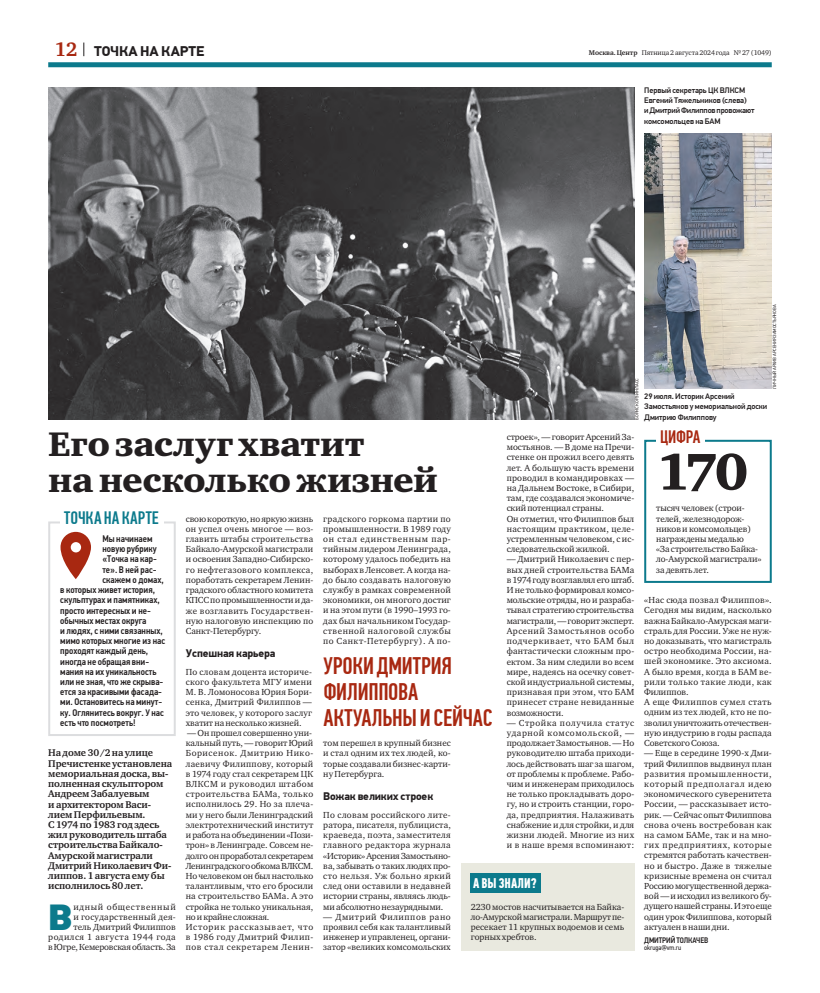
<style>
.page{position:relative;width:820px;height:993px;background:#fff}
.page>*{position:absolute;margin:0;border:0;box-sizing:border-box;transform-origin:0 0}
.t1{font:53px "Charter ITC Black";color:#231f20}
.t2{font:900 36.2px "PF Din Text Pro";color:#0c7a8c}
.t3{font:35px/36px "Charter ITC Black";letter-spacing:-.01em;color:#231f20}
.t4{font:500 24px/26px "PF Din Text Comp Pro";letter-spacing:-.005em;color:#a82811}
.t5{font:500 18px "PF Din Text Comp Pro";letter-spacing:.005em;color:#0c7a8c}
.t6{font:500 18px "PF Din Text Comp Pro";letter-spacing:-.015em;color:#a82811}
.t7{font:700 14px "PF Din Text Pro";letter-spacing:-.005em;color:#231f20}
.t8{font:700 14px "PF Din Text Comp Pro";letter-spacing:.005em;color:#fff}
.t9{font:700 11px "PF Din Text Pro";letter-spacing:-.015em;color:#231f20}
.t10{font:700 10px/10.2px "Charter ITC";letter-spacing:-.01em;color:#231f20}
.t11{font:500 9.6px "PF Din Text Cond Pro";color:#231f20}
.t12{font:9px/10.2px "Charter ITC";letter-spacing:.005em;color:#231f20;text-align:justify}
.t13{font:9px/10.2px "Charter ITC";letter-spacing:.025em;color:#231f20;text-align:right}
.t14{font:500 8px/10.2px "PF Din Text Pro";letter-spacing:-.01em;color:#231f20}
.t15{font:500 8px "PF Din Text Cond Pro";letter-spacing:-.01em;color:#231f20}
.t16{font:7px "Charter ITC";letter-spacing:-.01em;color:#231f20}
.t17{font:7px "PF Din Text Cond Pro";letter-spacing:-.01em;color:#231f20}
.t18{font:4.5px "PF Din Text Pro";color:#231f20}
.s1{font-family:"Charter ITC";font-size:20px;color:#a82811}
.s2{font-weight:700}
</style>
<div class="page">
<svg style="left:83px;top:43px;width:1px;height:13px"></svg>
<div style="left:48px;top:62px;width:723px;height:5px;background:#0c7a8c"></div>
<img style="left:48px;top:88px;width:586px;height:331px">
<img style="left:644px;top:133px;width:127px;height:256px">
<div style="left:460px;top:862px;width:174px;height:88px;background:#e9e9df"></div>
<div style="left:469px;top:873px;width:71px;height:19px;background:#0c7a8c"></div>
<div style="left:644px;top:439px;width:127px;height:143px;border:2px solid #0c7a8c"></div>
<div style="left:656px;top:426px;width:48px;height:20px;background:#fff"></div>
<div style="left:48px;top:521px;width:128px;height:214px;border:2px solid #dcdddf"></div>
<div style="left:60px;top:507px;width:103px;height:21px;background:#fff"></div>
<svg style="left:60px;top:531px;width:31px;height:47px"></svg>
<div style="left:71px;top:542px;width:10px;height:10px;background:#fff;border-radius:50%"></div>
<h3 class="t7" style="left:55px;top:46px;width:151px"><span class="s1">12</span> ТОЧКА НА КАРТЕ</h3>
<p class="t16" style="left:588px;top:50px;width:184px"><span class="s2">Москва. Центр</span> Пятница 2 августа 2024 года № 27 (1049)</p>
<p class="t14" style="left:644px;top:86px;width:112px">Первый секретарь ЦК ВЛКСМ<br>Евгений Тяжельников (слева) иДмитрийФилипповпровожают комсомольцев на БАМ</p>
<p class="t18" style="left:772px;top:389px;width:86px;rotate:-90deg">ЛИЧНЫЙАРХИВ АРСЕНИЯ ЗАМОСТЬЯНОВА</p>
<p class="t18" style="left:634px;top:419px;width:43px;rotate:-90deg">БОРИС КОРЗИН/ТАСС</p>
<p class="t14" style="left:644px;top:392px;width:124px">29 июля. Историк Арсений<br>Замостьянов у мемориальной доски<br>Дмитрию Филиппову</p>
<h3 class="t3" style="left:48px;top:428px;width:391px">Его заслуг хватит<br>на несколько жизней</h3>
<p class="t12" style="left:506px;top:432px;width:129px;text-align:left">строек», — говорит Арсений За&shy;мостьянов. — В доме на Пречи&shy;стенке он прожил всего девять лет. А большую часть времени проводил в командировках — на Дальнем Востоке, в Сибири, там, где создавался экономиче&shy;ский потенциал страны.<br>Он отметил, что Филиппов был настоящим практиком, целе&shy;устремленным человеком, с ис&shy;следовательской жилкой.</p>
<p class="t12" style="left:506px;top:555px;width:129px">— Дмитрий Николаевич с пер&shy;вых дней строительства БАМа в 1974 году возглавлял его штаб.<br>И не только формировал комсо&shy;мольские отряды, но и разраба&shy;тывал стратегию строительства магистрали, — говорит эксперт.<br>Арсений Замостьянов особо подчеркивает, что БАМ был фантастически сложным про&shy;ектом. За ним следили во всем мире, надеясь на осечку совет&shy;ской индустриальной системы, признавая при этом, что БАМ принесет стране невиданные возможности.</p>
<p class="t12" style="left:506px;top:718px;width:129px">— Стройка получила статус ударной комсомольской, — продолжает Замостьянов. — Но руководителю штаба приходи&shy;лось действовать шаг за шагом, от проблемы к проблеме. Рабо&shy;чим и инженерам приходилось не только прокладывать доро&shy;гу, но и строить станции, горо&shy;да, предприятия. Налаживать снабжение и для стройки, и для жизни людей. Многие из них и в наше время вспоминают:</p>
<h3 class="t5" style="left:64px;top:510px;width:96px">ТОЧКА НА КАРТЕ</h3>
<p class="t11" style="left:102px;top:534px;width:52px">Мы начинаем</p>
<p class="t11" style="left:102px;top:545px;width:56px">новую рубрику</p>
<p class="t11" style="left:102px;top:555px;width:56px">«Точка на кар-</p>
<p class="t11" style="left:102px;top:565px;width:56px">те». В ней рас-</p>
<p class="t11" style="left:102px;top:575px;width:63px">скажем о домах,</p>
<p class="t11" style="left:60px;top:585px;width:96px">в которых живет история,</p>
<p class="t11" style="left:60px;top:596px;width:101px">скульптурах и памятниках,</p>
<p class="t11" style="left:60px;top:606px;width:92px">просто интересных и не-</p>
<p class="t11" style="left:60px;top:616px;width:88px">обычных местах округа</p>
<p class="t11" style="left:60px;top:626px;width:104px">и людях, с ними связанных,</p>
<p class="t11" style="left:60px;top:636px;width:107px">мимо которых многие из нас</p>
<p class="t11" style="left:60px;top:647px;width:90px">проходят каждый день,</p>
<p class="t11" style="left:60px;top:657px;width:90px">иногда не обращая вни-</p>
<p class="t11" style="left:60px;top:667px;width:98px">мания на их уникальность</p>
<p class="t11" style="left:60px;top:677px;width:105px">или не зная, что же скрыва-</p>
<p class="t11" style="left:60px;top:687px;width:103px">ется за красивыми фасада-</p>
<p class="t11" style="left:60px;top:698px;width:103px">ми. Остановитесь на минут-</p>
<p class="t11" style="left:60px;top:708px;width:105px">ку. Оглянитесь вокруг. У нас</p>
<p class="t11" style="left:60px;top:718px;width:77px">есть что посмотреть!</p>
<p class="t12" style="left:323px;top:514px;width:129px">градского горкома партии по промышленности. В 1989 году он стал единственным пар&shy;тийным лидером Ленинграда, которому удалось победить на выборах в Ленсовет. А когда на&shy;до было создавать налоговую службу в рамках современной экономики, он многого достиг и на этом пути (в 1990–1993 го&shy;дах был начальником Государ&shy;ственной налоговой службы по Санкт-Петербургу). А по-</p>
<p class="t12" style="left:186px;top:514px;width:129px">свою короткую, но яркую жизнь он успел очень многое — воз&shy;главить штабы строительства Байкало-Амурской магистрали и освоения Западно-Сибирско&shy;го нефтегазового комплекса, поработать секретарем Ленин&shy;градского областного комитета КПСС по промышленности и да&shy;же возглавить Государствен&shy;ную налоговую инспекцию по Санкт-Петербургу.</p>
<p class="t9" style="left:186px;top:648px;width:91px">Успешная карьера</p>
<p class="t12" style="left:186px;top:667px;width:128px">По словам доцента историче&shy;ского факультета МГУ имени М. В. Ломоносова Юрия Бори&shy;сенка, Дмитрий Филиппов — это человек, у которого заслуг хватит на несколько жизней.</p>
<p class="t12" style="left:186px;top:728px;width:129px;text-align:left">— Он прошел совершенно уни&shy;кальный путь, — говорит Юрий<br>Борисенок. Дмитрию Нико&shy;лаевичу Филиппову, который в 1974 году стал секретарем ЦК<br>ВЛКСМ и руководил штабом строительства БАМа, только исполнилось 29. Но за плеча&shy;ми у него были Ленинградский электротехнический институт и работа на объединении «Пози&shy;трон» в Ленинграде. Совсем не&shy;долго он проработал секретарем<br>Ленинградского обкома ВЛКСМ.<br>Но человеком он был настолько талантливым, что его бросили на строительство БАМа. А это стройка не только уникальная, но и крайне сложная.<br>Историк рассказывает, что в 1986 году Дмитрий Филип&shy;пов стал секретарем Ленин-</p>
<h3 class="t4" style="left:323px;top:654px;width:171px">УРОКИДМИТРИЯ<br>ФИЛИППОВА<br>АКТУАЛЬНЫИ СЕЙЧАС</h3>
<p class="t12" style="left:323px;top:738px;width:129px">том перешел в крупный бизнес и стал одним их тех людей, ко&shy;торые создавали бизнес-карти&shy;ну Петербурга.</p>
<p class="t9" style="left:323px;top:791px;width:111px">Вожак великих строек</p>
<p class="t12" style="left:323px;top:810px;width:129px">По словам российского лите&shy;ратора, писателя, публициста, краеведа, поэта, заместителя главного редактора журнала «Историк» Арсения Замостьяно&shy;ва, забывать о таких людях про&shy;сто нельзя. Уж больно яркий след они оставили в недавней истории страны, являясь людь&shy;ми абсолютно незаурядными.</p>
<p class="t12" style="left:323px;top:912px;width:129px">— Дмитрий Филиппов рано проявил себя как талантливый инженер и управленец, органи&shy;затор «великих комсомольских</p>
<p class="t10" style="left:48px;top:748px;width:125px">На доме 30/2 на улице<br>Пречистенке установлена мемориальная доска, вы&shy;полненная скульптором<br>Андреем Забалуевым<br>и архитектором Васи&shy;лием Перфильевым.<br>С 1974 по 1983 год здесь жил руководитель штаба строительства Байкало-<br>Амурской магистрали<br>Дмитрий Николаевич Фи&shy;липпов. 1 августа ему бы исполнилось 80 лет.</p>
<h2 class="t2" style="left:48px;top:902px;width:26px">В</h2>
<h3 class="t8" style="left:473px;top:877px;width:65px">А ВЫЗНАЛИ?</h3>
<p class="t13" style="left:48px;top:901px;width:129px">идный общественный<br>и государственный дея-<br>тель Дмитрий Филиппов родился 1 августа 1944 года в Югре, Кемеровская область. За</p>
<p class="t12" style="left:470px;top:901px;width:155px">2230 мостов насчитывается на Байка&shy;ло-Амурской магистрали. Маршрут пе&shy;ресекает 11 крупных водоемов и семь горных хребтов.</p>
<h3 class="t6" style="left:660px;top:429px;width:42px">ЦИФРА</h3>
<h1 class="t1" style="left:656px;top:450px;width:94px">170</h1>
<p class="t12" style="left:656px;top:504px;width:107px;text-align:left">тысяч человек (строи&shy;телей, железнодорож&shy;ников и комсомольцев) награждены медалью<br>«За строительство Байка&shy;ло-Амурской магистрали» за девять лет.</p>
<p class="t12" style="left:644px;top:595px;width:129px;text-align:left">«Нас сюда позвал Филиппов».<br>Сегодня мы видим, насколько важна Байкало-Амурская маги&shy;страль для России. Уже не нуж&shy;но доказывать, что магистраль остро необходима России, на&shy;шей экономике. Это аксиома.<br>А было время, когда в БАМ ве&shy;рили только такие люди, как<br>Филиппов.<br>А еще Филиппов сумел стать одним из тех людей, кто не по&shy;зволил уничтожить отечествен&shy;ную индустрию в годы распада<br>Советского Союза.</p>
<p class="t12" style="left:644px;top:748px;width:129px">— Еще в середине 1990-х Дми&shy;трий Филиппов выдвинул план развития промышленности, который предполагал идею экономического суверенитета России, — рассказывает исто&shy;рик. — Сейчас опыт Филиппова снова очень востребован как на самом БАМе, так и на мно&shy;гих предприятиях, которые стремятся работать качествен&shy;но и быстро. Даже в тяжелые кризисные времена он считал Россию могущественной держа&shy;вой — и исходил из великого бу&shy;дущего нашей страны. И это еще один урок Филиппова, который актуален в наши дни.</p>
<p class="t15" style="left:644px;top:936px;width:65px">ДМИТРИЙТОЛКАЧЕВ</p>
<p class="t17" style="left:644px;top:944px;width:38px">okruga@vm.ru</p>
</div>
